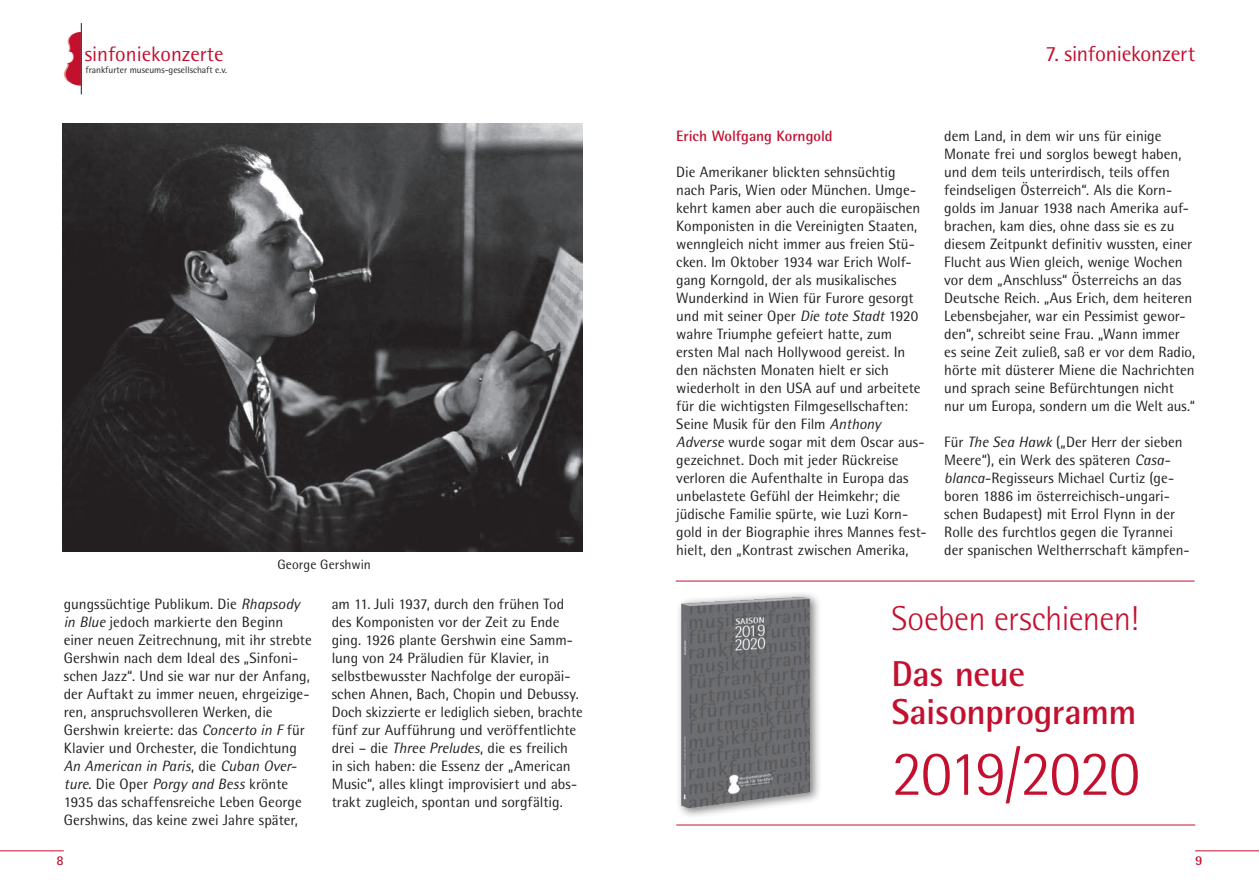
<style>
.page{position:relative;width:1259px;height:893px;background:#fff}
.page>*{position:absolute;margin:0;border:0;box-sizing:border-box;transform-origin:0 0}
.t1{font:300 63.75px "Rotis Semi Sans";letter-spacing:-.02em;color:#c3102f}
.t2{font:700 36px/37.5px "Rotis Semi Sans";letter-spacing:-.015em;color:#c3102f}
.t3{font:300 34.5px "Rotis Semi Sans";letter-spacing:-.015em;color:#c3102f}
.t4{font:21.75px "Rotis Semi Sans";letter-spacing:-.015em;color:#c3102f}
.t5{font:21px "Rotis Semi Sans";color:#c3102f}
.t6{font:15px/18px "Rotis Semi Sans";color:#231f20}
.t7{font:700 15px "Rotis Semi Sans";color:#c3102f}
.t8{font:13.5px "Rotis Semi Sans";letter-spacing:.01em;color:#231f20}
.t9{font:700 13.5px "Rotis Sans Serif";color:#c3102f}
.t10{font:700 13.5px "Rotis Semi Sans";color:#c3102f}
.t11{font:9.45px "Rotis Semi Sans";color:#231f20}
.s1{font-style:italic}
</style>
<div class="page">
<hr style="left:0;top:850px;width:64px;height:1px;background:#c3102f">
<hr style="left:1195px;top:850px;width:64px;height:1px;background:#c3102f">
<svg style="left:64px;top:32px;width:17px;height:54px"></svg>
<hr style="left:81px;top:23px;width:1px;height:71px;background:#231f20">
<div style="left:676px;top:591px;width:145px;height:228px;background:#231f20;opacity:.57"></div>
<img style="left:676px;top:595px;width:136px;height:216px">
<hr style="left:675px;top:581px;width:519px;height:1px;background:#c3102f">
<hr style="left:676px;top:825px;width:519px;height:1px;background:#c3102f">
<img style="left:63px;top:123px;width:520px;height:429px">
<h3 class="t5" style="left:85px;top:42px;width:140px">sinfoniekonzerte</h3>
<p class="t11" style="left:86px;top:65px;width:143px">frankfurter museums-gesellschaft e.v.</p>
<p class="t8" style="left:277px;top:556px;width:95px">George Gershwin</p>
<p class="t6" style="left:64px;top:595px;width:250px">gungssüchtige Publikum. Die <span class="s1">Rhapsody in Blue</span> jedoch markierte den Beginn einer neuen Zeitrechnung, mit ihr strebte Gershwin nach dem Ideal des „Sinfoni&shy;schen Jazz“. Und sie war nur der Anfang, der Auftakt zu immer neuen, ehrgeizige&shy;ren, anspruchsvolleren Werken, die Gershwin kreierte: das <span class="s1">Concerto in F</span> für Klavier und Orchester, die Tondichtung <span class="s1">An American in Paris</span>, die <span class="s1">Cuban Over&shy;ture</span>. Die Oper <span class="s1">Porgy and Bess</span> krönte 1935 das schaffensreiche Leben George Gershwins, das keine zwei Jahre später,</p>
<p class="t6" style="left:332px;top:595px;width:252px">am 11. Juli 1937, durch den frühen Tod des Komponisten vor der Zeit zu Ende ging. 1926 plante Gershwin eine Samm&shy;lung von 24 Präludien für Klavier, in selbstbewusster Nachfolge der europäi&shy;schen Ahnen, Bach, Chopin und Debussy.<br>Doch skizzierte er lediglich sieben, brachte fünf zur Aufführung und veröffentlichte drei – die <span class="s1">Three Preludes</span>, die es freilich in sich haben: die Essenz der „American Music“, alles klingt improvisiert und abs&shy;trakt zugleich, spontan und sorgfältig.</p>
<h3 class="t4" style="left:1045px;top:41px;width:151px">7. sinfoniekonzert</h3>
<p class="t7" style="left:676px;top:127px;width:158px">Erich Wolfgang Korngold</p>
<p class="t6" style="left:676px;top:163px;width:252px">Die Amerikaner blickten sehnsüchtig nach Paris, Wien oder München. Umge&shy;kehrt kamen aber auch die europäischen Komponisten in die Vereinigten Staaten, wenngleich nicht immer aus freien Stü&shy;cken. Im Oktober 1934 war Erich Wolf&shy;gang Korngold, der als musikalisches Wunderkind in Wien für Furore gesorgt und mit seiner Oper <span class="s1">Die tote Stadt</span> 1920 wahre Triumphe gefeiert hatte, zum ersten Mal nach Hollywood gereist. In den nächsten Monaten hielt er sich wiederholt in den USA auf und arbeitete für die wichtigsten Filmgesellschaften:<br>Seine Musik für den Film <span class="s1">Anthony Adverse</span> wurde sogar mit dem Oscar aus&shy;gezeichnet. Doch mit jeder Rückreise verloren die Aufenthalte in Europa das unbelastete Gefühl der Heimkehr; die jüdische Familie spürte, wie Luzi Korn&shy;gold in der Biographie ihres Mannes fest&shy;hielt, den „Kontrast zwischen Amerika,</p>
<p class="t6" style="left:944px;top:127px;width:252px">dem Land, in dem wir uns für einige Monate frei und sorglos bewegt haben, und dem teils unterirdisch, teils offen feindseligen Österreich“. Als die Korn&shy;golds im Januar 1938 nach Amerika auf&shy;brachen, kam dies, ohne dass sie es zu diesem Zeitpunkt definitiv wussten, einer Flucht aus Wien gleich, wenige Wochen vor dem „Anschluss“ Österreichs an das Deutsche Reich. „Aus Erich, dem heiteren Lebensbejaher, war ein Pessimist gewor&shy;den“, schreibt seine Frau. „Wann immer es seine Zeit zuließ, saß er vor dem Radio, hörte mit düsterer Miene die Nachrichten und sprach seine Befürchtungen nicht nur um Europa, sondern um die Welt aus.“</p>
<p class="t6" style="left:944px;top:433px;width:247px">Für <span class="s1">The Sea Hawk</span> („Der Herr der sieben Meere“), ein Werk des späteren <span class="s1">Casa&shy;blanca</span>-Regisseurs Michael Curtiz (ge&shy;boren 1886 im österreichisch-ungari&shy;schen Budapest) mit Errol Flynn in der Rolle des furchtlos gegen die Tyrannei der spanischen Weltherrschaft kämpfen-</p>
<h3 class="t3" style="left:891px;top:599px;width:248px">Soeben erschienen!</h3>
<h2 class="t2" style="left:891px;top:655px;width:246px">Das neue<br>Saisonprogramm</h2>
<h1 class="t1" style="left:891px;top:737px;width:250px">2019/2020</h1>
<p class="t9" style="left:57px;top:852px;width:9px">8</p>
<p class="t10" style="left:1195px;top:852px;width:9px">9</p>
</div>
